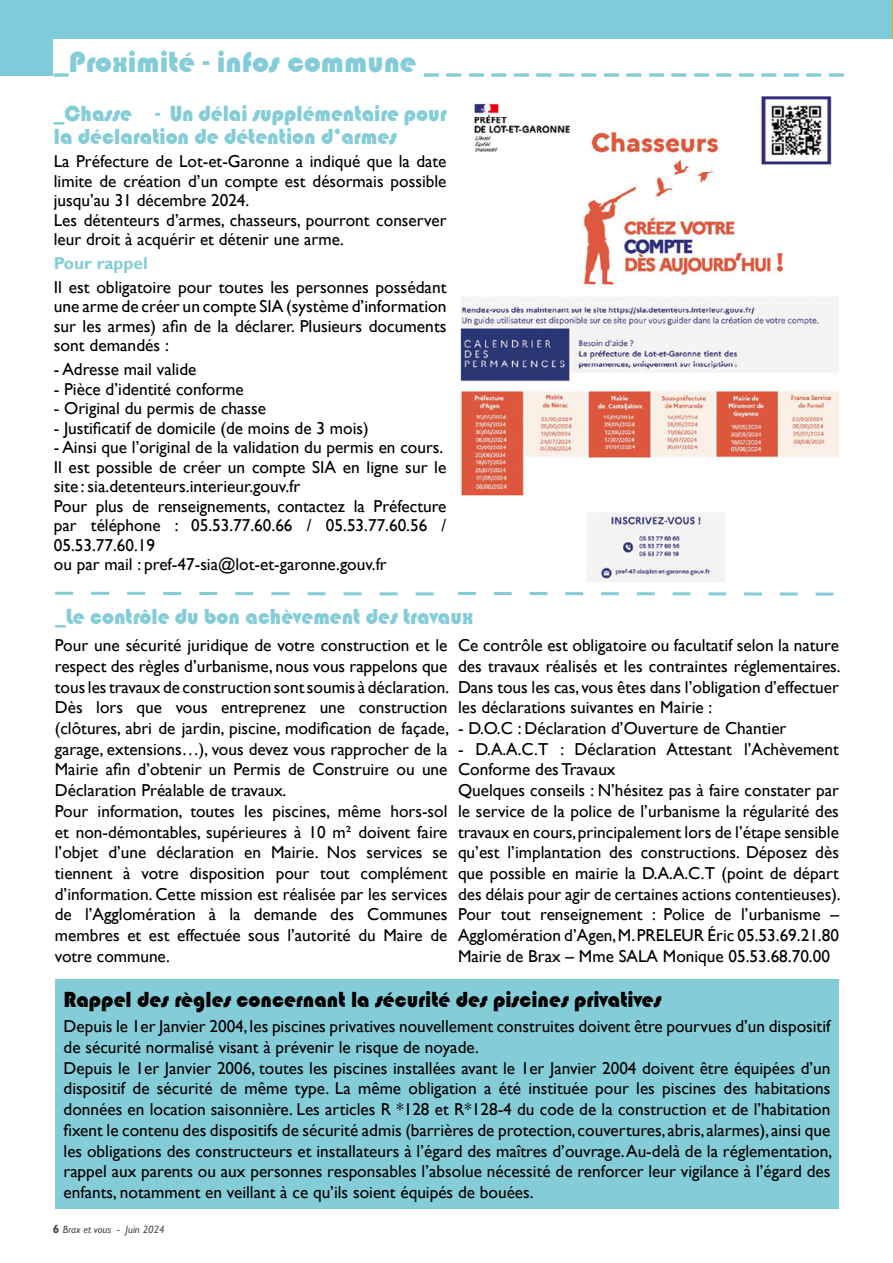
<style>
.page{position:relative;width:893px;height:1263px;background:#fff}
.page>*{position:absolute;margin:0;border:0;box-sizing:border-box;transform-origin:0 0}
.t1{font:30px "Bauhaus 93";color:#84cdd8}
.t2{font:22.5px/22.5px "Bauhaus 93";color:#84cdd8;scale:.95 1}
.t3{font:22.5px "Bauhaus 93";color:#000;scale:.95 1}
.t4{font:17.25px/20.7px "Gill Sans";color:#000}
.t5{font:700 17.25px "Gill Sans";color:#84cdd8}
.t6{font:italic 10.5px "Gill Sans";color:#494848}
.s1{color:#8aced7}
.s2{font-weight:700;font-style:normal;font-size:12px}
</style>
<div class="page">
<div style="left:0;top:0;width:893px;height:76px;background:#80cbda"></div>
<div style="left:54px;top:39px;width:839px;height:48px;background:#fff"></div>
<img style="left:460px;top:96px;width:378px;height:486px">
<svg style="left:55px;top:591px;width:379px;height:5px"></svg>
<svg style="left:458px;top:591px;width:376px;height:5px"></svg>
<div style="left:55px;top:979px;width:784px;height:230px;background:#84cdd8"></div>
<hr style="left:892px;top:0;width:1px;height:77px;background:#f39b44">
<hr style="left:892px;top:40px;width:1px;height:40px;background:#fff">
<h1 class="t1" style="left:54px;top:45px;width:792px">_Proximité - infos commune _ _ _ _ _ _ _ _ _ _ _ _ _ _ _ _ _ _ _</h1>
<h2 class="t2" style="left:54px;top:103px;width:415px"><span class="s1">_</span>Chasse - Un délai supplémentaire pour la déclaration de détention d’armes</h2>
<p class="t4" style="left:54px;top:152px;width:394px;line-height:19.5px">La Préfecture de Lot-et-Garonne a indiqué que la date limite de création d’un compte est désormais possible jusqu’au 31 décembre 2024.<br>Les détenteurs d’armes, chasseurs, pourront conserver leur droit à acquérir et détenir une arme.</p>
<p class="t5" style="left:54px;top:253px;width:95px">Pour rappel</p>
<p class="t4" style="left:54px;top:278px;width:394px;line-height:19.5px;text-align:justify">Il est obligatoire pour toutes les personnes possédant une arme de créer un compte SIA (système d’information sur les armes) afin de la déclarer. Plusieurs documents sont demandés :</p>
<p class="t4" style="left:54px;top:359px;width:144px">- Adresse mail valide</p>
<p class="t4" style="left:54px;top:379px;width:191px">- Pièce d’identité conforme</p>
<p class="t4" style="left:54px;top:398px;width:214px">- Original du permis de chasse</p>
<p class="t4" style="left:54px;top:418px;width:316px">- Justificatif de domicile (de moins de 3 mois)</p>
<p class="t4" style="left:54px;top:438px;width:394px;line-height:19.5px">- Ainsi que l’original de la validation du permis en cours.<br>Il est possible de créer un compte SIA en ligne sur le site : sia.detenteurs.interieur.gouv.fr<br>Pour plus de renseignements, contactez la Préfecture par téléphone : 05.53.77.60.66 / 05.53.77.60.56 / 05.53.77.60.19<br>ou par mail : pref-47-sia@lot-et-garonne.gouv.fr</p>
<h2 class="t2" style="left:55px;top:606px;width:442px"><span class="s1">_</span>Le contrôle du bon achèvement des travaux</h2>
<p class="t4" style="left:55px;top:635px;width:396px">Pour une sécurité juridique de votre construction et le respect des règles d’urbanisme, nous vous rappelons que tous les travaux de construction sont soumis à déclaration.<br>Dès lors que vous entreprenez une construction (clôtures, abri de jardin, piscine, modification de façade, garage, extensions…), vous devez vous rapprocher de la Mairie afin d’obtenir un Permis de Construire ou une Déclaration Préalable de travaux.<br>Pour information, toutes les piscines, même hors-sol et non-démontables, supérieures à 10 m² doivent faire l’objet d’une déclaration en Mairie. Nos services se tiennent à votre disposition pour tout complément d’information. Cette mission est réalisée par les services de l’Agglomération à la demande des Communes membres et est effectuée sous l’autorité du Maire de votre commune.</p>
<p class="t4" style="left:458px;top:635px;width:384px;text-align:justify">Ce contrôle est obligatoire ou facultatif selon la nature des travaux réalisés et les contraintes réglementaires.<br>Dans tous les cas, vous êtes dans l’obligation d’effectuer les déclarations suivantes en Mairie :</p>
<p class="t4" style="left:458px;top:718px;width:330px">- D.O.C : Déclaration d’Ouverture de Chantier</p>
<p class="t4" style="left:458px;top:739px;width:384px">- D.A.A.C.T : Déclaration Attestant l’Achèvement Conforme des Travaux<br>Quelques conseils : N’hésitez pas à faire constater par le service de la police de l’urbanisme la régularité des travaux en cours, principalement lors de l’étape sensible qu’est l’implantation des constructions. Déposez dès que possible en mairie la D.A.A.C.T (point de départ des délais pour agir de certaines actions contentieuses).<br>Pour tout renseignement : Police de l’urbanisme – Agglomération d’Agen, M. PRELEUR Éric 05.53.69.21.80<br>Mairie de Brax – Mme SALA Monique 05.53.68.70.00</p>
<h2 class="t3" style="left:64px;top:987px;width:631px">Rappel des règles concernant la sécurité des piscines privatives</h2>
<p class="t4" style="left:64px;top:1016px;width:770px">Depuis le 1er Janvier 2004, les piscines privatives nouvellement construites doivent être pourvues d’un dispositif de sécurité normalisé visant à prévenir le risque de noyade.<br>Depuis le 1er Janvier 2006, toutes les piscines installées avant le 1er Janvier 2004 doivent être équipées d’un dispositif de sécurité de même type. La même obligation a été instituée pour les piscines des habitations données en location saisonnière. Les articles R *128 et R*128-4 du code de la construction et de l’habitation fixent le contenu des dispositifs de sécurité admis (barrières de protection, couvertures, abris, alarmes), ainsi que les obligations des constructeurs et installateurs à l’égard des maîtres d’ouvrage. Au-delà de la réglementation, rappel aux parents ou aux personnes responsables l’absolue nécessité de renforcer leur vigilance à l’égard des enfants, notamment en veillant à ce qu’ils soient équipés de bouées.</p>
<p class="t6" style="left:53px;top:1223px;width:113px"><span class="s2">6</span> Brax et vous - Juin 2024</p>
</div>
